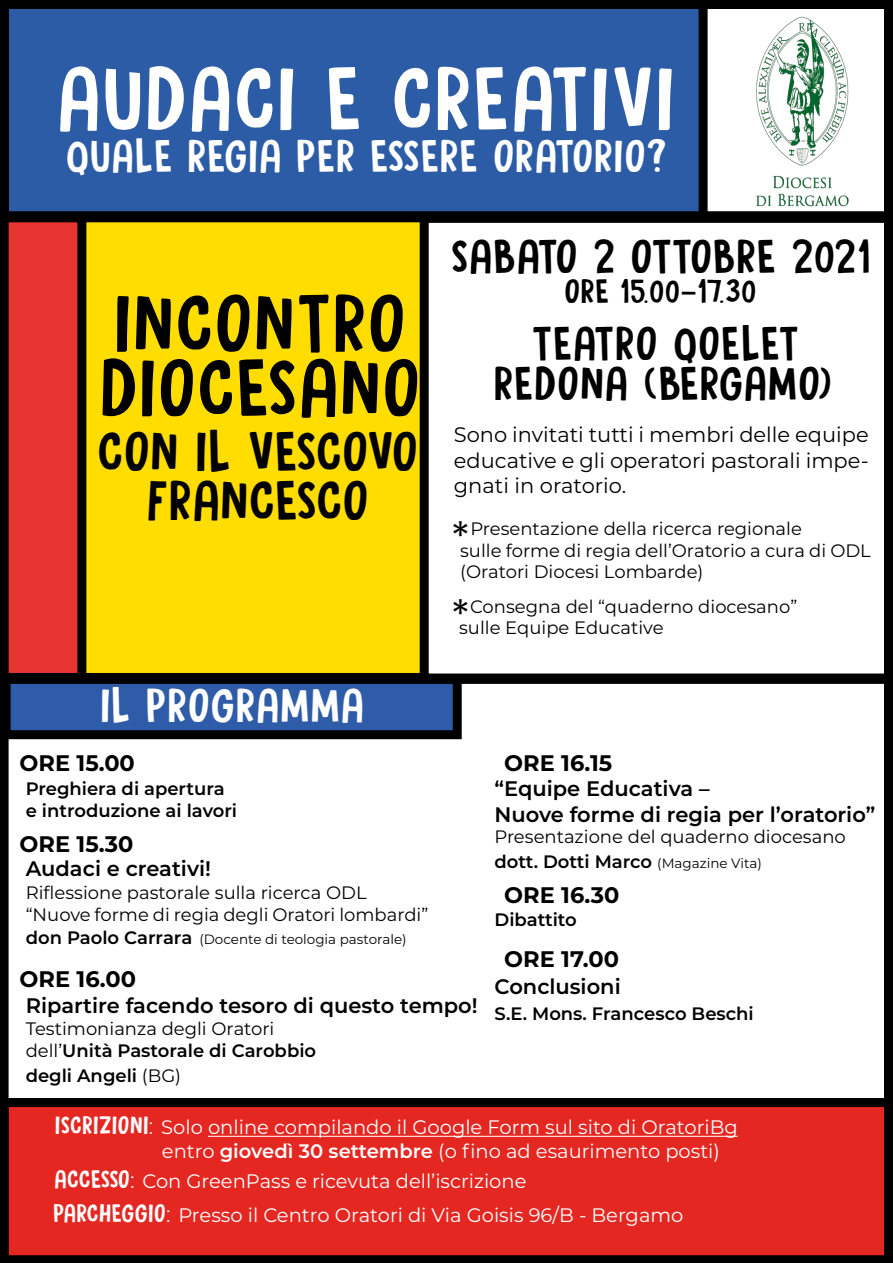
<style>
.page{position:relative;width:893px;height:1263px;background:#fff}
.page>*{position:absolute;margin:0;border:0;box-sizing:border-box;transform-origin:0 0}
.t1{font:79.5px "DK Sugary Pancake";color:#fff}
.t2{font:72px/64.5px "DK Sugary Pancake";color:#000}
.t3{font:49.5px/49.5px "DK Sugary Pancake";letter-spacing:-.01em;color:#000;text-align:center}
.t4{font:42px/40.3px "DK Sugary Pancake";color:#000;text-align:center}
.t5{font:42px "DK Sugary Pancake";color:#fff}
.t6{font:300 42px/78.3px "Calibri";color:#000}
.t7{font:40.5px "DK Sugary Pancake";color:#fff}
.t8{font:30px "DK Sugary Pancake";color:#000}
.t9{font:700 22.5px "Montserrat";color:#000}
.t10{font:600 21px/25.2px "Montserrat";color:#000}
.t11{font:21px/25.2px "Montserrat";color:#000;text-align:justify}
.t12{font:19.5px/23.4px "Montserrat";color:#fff}
.t13{font:18px/21.6px "Montserrat";color:#000}
.t14{font:600 18px/21.6px "Montserrat";color:#000}
.t15{font:13.5px "Montserrat";color:#000}
.s1{font-weight:600;font-size:18px}
.s2{font-weight:600}
.s3{font-size:13.5px}
.s4{font-weight:400}
.s5{font-family:"DK Sugary Pancake";font-size:22.5px}
</style>
<div class="page">
<div style="left:4px;top:4px;width:881px;height:212px;background:#2d5ca7"></div>
<div style="left:0;top:0;width:890px;height:220px;border:9px solid #000"></div>
<div style="left:8px;top:218px;width:422px;height:459px;background:#fd0"></div>
<div style="left:3px;top:213px;width:432px;height:469px;border:9px solid #000"></div>
<div style="left:0;top:675px;width:893px;height:432px;border:9px solid #000"></div>
<svg style="left:0;top:1098px;width:893px;height:165px;background:#c9221e"></svg>
<div style="left:4px;top:218px;width:78px;height:459px;background:#e73430"></div>
<div style="left:0;top:213px;width:86px;height:469px;border:9px solid #000"></div>
<div style="left:6px;top:679px;width:451px;height:56px;background:#2f5ca8"></div>
<div style="left:2px;top:675px;width:460px;height:64px;border:9px solid #000"></div>
<div style="left:703px;top:4px;width:185px;height:212px;background:#fff"></div>
<div style="left:699px;top:0;width:194px;height:220px;border:9px solid #000"></div>
<img style="left:756px;top:16px;width:93px;height:191px">
<div style="left:424px;top:218px;width:464px;height:460px;background:#fff"></div>
<div style="left:420px;top:214px;width:473px;height:468px;border:9px solid #000"></div>
<hr style="left:208px;top:1136px;width:530px;height:1px;background:#fff">
<h1 class="t1" style="left:56px;top:47px;width:621px">AUDACI E CREATIVI</h1>
<h3 class="t7" style="left:65px;top:130px;width:603px">QUALE REGIA PER ESSERE ORATORIO?</h3>
<h2 class="t2" style="left:99px;top:292px;width:323px">INCONTRO<br>DIOCESANO</h2>
<h3 class="t3" style="left:97px;top:427px;width:323px">CON IL VESCOVO<br>FRANCESCO</h3>
<h3 class="t5" style="left:100px;top:679px;width:266px">IL PROGRAMMA</h3>
<p class="t9" style="left:20px;top:746px;width:117px">ORE 15.00</p>
<p class="t14" style="left:26px;top:777px;width:213px">Preghiera di apertura e introduzione ai lavori</p>
<p class="t9" style="left:20px;top:828px;width:115px">ORE 15.30</p>
<p class="t10" style="left:26px;top:855px;width:187px">Audaci e creativi!</p>
<p class="t13" style="left:26px;top:880px;width:404px;line-height:22.5px">Riflessione pastorale sulla ricerca ODL “Nuove forme di regia degli Oratori lombardi”</p>
<p class="t15" style="left:26px;top:930px;width:382px"><span class="s1">don Paolo Carrara</span> (Docente di teologia pastorale)</p>
<h3 class="t4" style="left:451px;top:237px;width:422px">SABATO 2 OTTOBRE 2021</h3>
<h3 class="t8" style="left:564px;top:272px;width:194px">ORE 15.00-17.30</h3>
<h3 class="t4" style="left:493px;top:323px;width:340px">TEATRO QOELET<br>REDONA (BERGAMO)</h3>
<p class="t11" style="left:454px;top:422px;width:416px">Sono invitati tutti i membri delle equipe educative e gli operatori pastorali impe&shy;gnati in oratorio.</p>
<p class="t13" style="left:460px;top:517px;width:412px;text-indent:10px">Presentazione della ricerca regionale<br>sulle forme di regia dell’Oratorio a cura di ODL (Oratori Diocesi Lombarde)</p>
<p class="t13" style="left:459px;top:595px;width:340px;text-indent:11px">Consegna del “quaderno diocesano” sulle Equipe Educative</p>
<h3 class="t6" style="left:450px;top:496px;width:22px">* *</h3>
<p class="t9" style="left:504px;top:746px;width:110px">ORE 16.15</p>
<p class="t10" style="left:494px;top:775px;width:382px">“Equipe Educativa –<br>Nuove forme di regia per l’oratorio”</p>
<p class="t13" style="left:494px;top:824px;width:353px;line-height:25.2px">Presentazione del quaderno diocesano <span class="s2">dott. Dotti Marco</span> <span class="s3">(Magazine Vita)</span></p>
<p class="t9" style="left:504px;top:879px;width:117px">ORE 16.30</p>
<p class="t14" style="left:494px;top:908px;width:84px">Dibattito</p>
<p class="t9" style="left:504px;top:943px;width:116px">ORE 17.00</p>
<p class="t9" style="left:20px;top:963px;width:118px">ORE 16.00</p>
<p class="t10" style="left:26px;top:992px;width:453px">Ripartire facendo tesoro di questo tempo!</p>
<p class="t13" style="left:26px;top:1017px;width:292px">Testimonianza degli Oratori dell’<span class="s2">Unità Pastorale di Carobbio</span></p>
<p class="t14" style="left:26px;top:1064px;width:157px">degli Angeli <span class="s4">(BG)</span></p>
<p class="t10" style="left:494px;top:973px;width:128px">Conclusioni</p>
<p class="t14" style="left:494px;top:1001px;width:261px">S.E. Mons. Francesco Beschi</p>
<p class="t12" style="left:162px;top:1115px;width:577px;text-indent:-107px"><span class="s5">ISCRIZIONI:</span> Solo online compilando il Google Form sul sito di OratoriBg entro <span class="s2">giovedì 30 settembre</span> (o fino ad esaurimento posti)</p>
<p class="t12" style="left:53px;top:1163px;width:632px;line-height:34.2px"><span class="s5">ACCESSO:</span> Con GreenPass e ricevuta dell’iscrizione<br><span class="s5">PARCHEGGIO:</span> Presso il Centro Oratori di Via Goisis 96/B - Bergamo</p>
</div>
